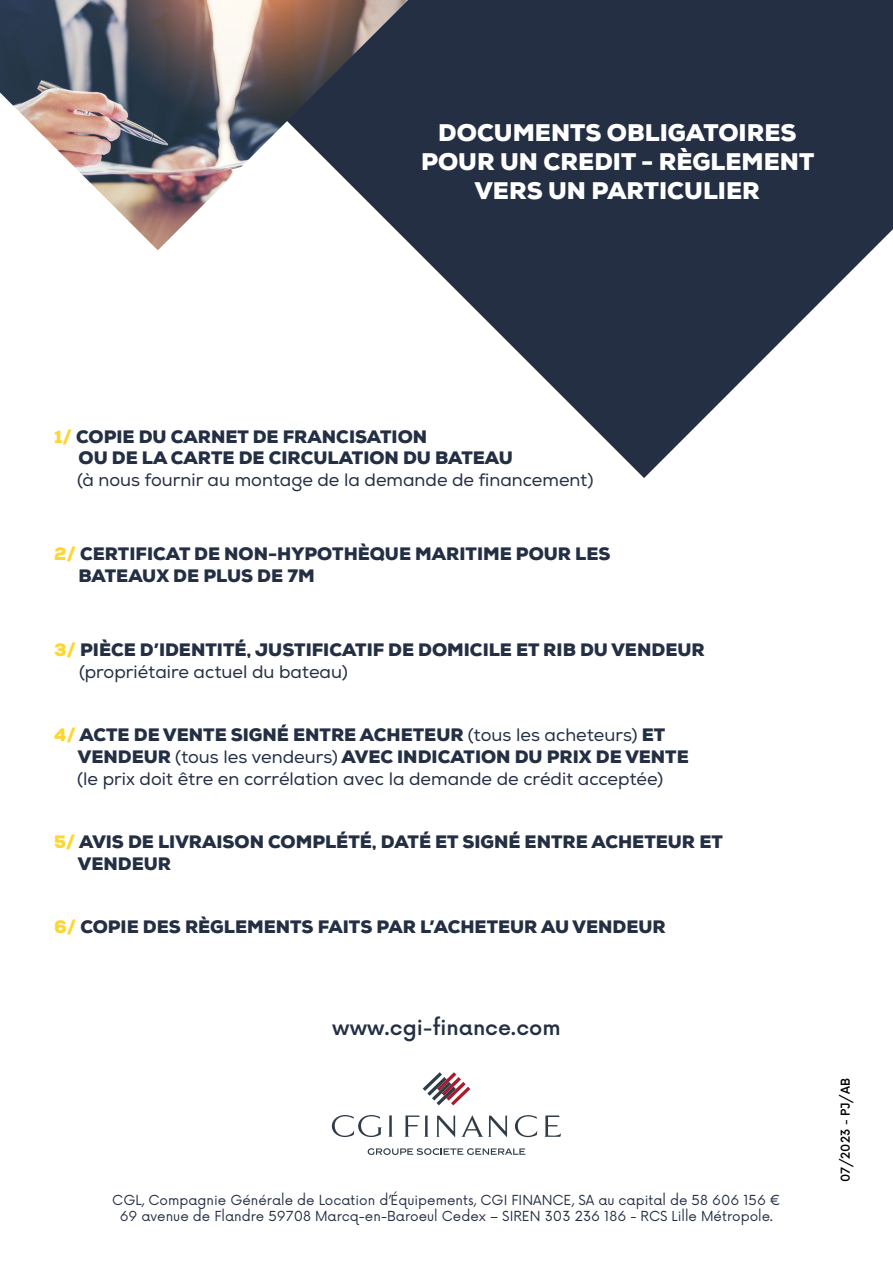
<style>
.page{position:relative;width:893px;height:1263px;background:#fff}
.page>*{position:absolute;margin:0;border:0;box-sizing:border-box;transform-origin:0 0}
.t1{font:900 24px/28.8px "Nexa";color:#fff;text-align:center}
.t2{font:500 21px "Now";color:#242f44}
.t3{font:900 18px/21.6px "Nexa";color:#242f44}
.t4{font:18px/21.6px "Nexa";color:#242f44}
.t5{font:13.5px/16.2px "Now";color:#242f44;text-align:center}
.t6{font:500 12px "Now";color:#000}
.s1{color:#ffd631}
.s2{font-weight:400}
.s3{font-weight:900;color:#ffd631}
.s4{font-weight:900}
</style>
<div class="page">
<svg style="left:408px;top:0;width:485px;height:478px;fill:#242f44"></svg>
<img style="left:0;top:0;width:408px;height:250px">
<svg style="left:332px;top:1115px;width:50px;height:22px"></svg>
<svg style="left:388px;top:1115px;width:5px;height:22px"></svg>
<svg style="left:515px;top:1115px;width:22px;height:22px"></svg>
<svg style="left:461px;top:1115px;width:46px;height:22px"></svg>
<svg style="left:436px;top:1115px;width:19px;height:22px"></svg>
<svg style="left:544px;top:1115px;width:17px;height:22px"></svg>
<svg style="left:405px;top:1115px;width:23px;height:22px"></svg>
<svg style="left:423px;top:1072px;width:47px;height:33px"></svg>
<svg style="left:368px;top:1148px;width:157px;height:7px"></svg>
<h1 class="t1" style="left:421px;top:119px;width:395px">DOCUMENTS OBLIGATOIRES<br>POUR UN CREDIT - RÈGLEMENT<br>VERS UN PARTICULIER</h1>
<p class="t3" style="left:79px;top:426px;width:436px;text-indent:-25px"><span class="s1">1/</span> COPIE DU CARNET DE FRANCISATION<br>OU DE LA CARTE DE CIRCULATION DU BATEAU</p>
<p class="t4" style="left:77px;top:469px;width:518px">(à nous fournir au montage de la demande de financement)</p>
<p class="t3" style="left:79px;top:543px;width:533px;text-indent:-25px"><span class="s1">2/</span> CERTIFICAT DE NON-HYPOTHÈQUE MARITIME POUR LES<br>BATEAUX DE PLUS DE 7M</p>
<p class="t3" style="left:79px;top:639px;width:627px;text-indent:-25px"><span class="s1">3/</span> PIÈCE D’IDENTITÉ, JUSTIFICATIF DE DOMICILE ET RIB DU VENDEUR <span class="s2">(propriétaire actuel du bateau)</span></p>
<p class="t4" style="left:77px;top:725px;width:613px;text-indent:-23px"><span class="s3">4/</span> <span class="s4">ACTE DE VENTE SIGNÉ ENTRE ACHETEUR</span> (tous les acheteurs) <span class="s4">ET<br>VENDEUR</span> (tous les vendeurs) <span class="s4">AVEC INDICATION DU PRIX DE VENTE </span>(le prix doit être en corrélation avec la demande de crédit acceptée)</p>
<p class="t3" style="left:78px;top:831px;width:646px;text-indent:-24px"><span class="s1">5/</span> AVIS DE LIVRAISON COMPLÉTÉ, DATÉ ET SIGNÉ ENTRE ACHETEUR ET<br>VENDEUR</p>
<p class="t3" style="left:54px;top:916px;width:613px"><span class="s1">6/</span> COPIE DES RÈGLEMENTS FAITS PAR L’ACHETEUR AU VENDEUR</p>
<p class="t2" style="left:332px;top:1011px;width:230px">www.cgi-finance.com</p>
<p class="t5" style="left:112px;top:1191px;width:670px">CGL, Compagnie Générale de Location d’Équipements, CGI FINANCE, SA au capital de 58 606 156 €<br>69 avenue de Flandre 59708 Marcq-en-Baroeul Cedex – SIREN 303 236 186 - RCS Lille Métropole.</p>
<p class="t6" style="left:836px;top:1182px;width:106px;rotate:-90deg">07/2023 - PJ/AB</p>
</div>
